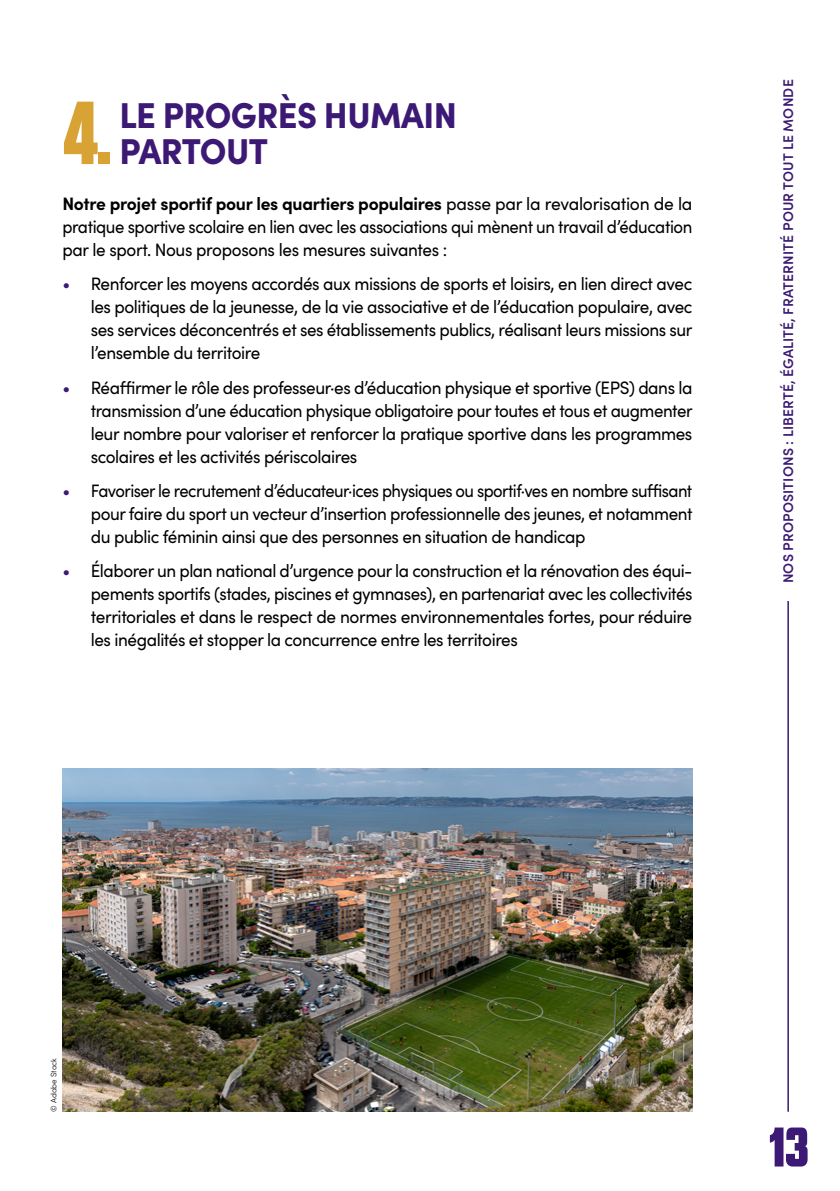
<style>
.page{position:relative;width:840px;height:1191px;background:#fff}
.page>*{position:absolute;margin:0;border:0;box-sizing:border-box;transform-origin:0 0}
.t1{font:700 96px "Apotek Comp";color:#d9a235;scale:.95 1}
.t2{font:900 60px "Apotek Comp";color:#3c1974}
.t3{font:900 36px/36px "Sofia Pro";letter-spacing:-.015em;color:#3c1974;scale:.95 1}
.Chap_Body{font:18px/23px "Sofia Pro";letter-spacing:-.025em;color:#000;text-align:justify;scale:.95 1}
.Chap_Body-2{font:18px/23px "Sofia Pro";letter-spacing:-.025em;color:#000;text-align:justify;scale:.92 1}
.Chap_Body-3{font:18px/23px "Sofia Pro";letter-spacing:-.025em;color:#000;text-align:justify}
.Chap_Titre_courant{font:600 14px "Sofia Pro";letter-spacing:.01em;color:#3c1974}
.t4{font:300 8px "Sofia Pro";color:#000}
.s1{font-weight:700}
.s2{color:#3c1974}
</style>
<div class="page">
<hr style="left:787px;top:108px;width:1px;height:1003px;background:#3c1974">
<div style="left:776px;top:79px;width:23px;height:521px;background:#fff"></div>
<img style="left:62px;top:768px;width:630px;height:343px">
<p class="t1" style="left:63px;top:74px;width:54px">4.</p>
<p class="t3" style="left:119px;top:94px;width:356px">LE PROGRÈS HUMAIN<br>PARTOUT</p>
<p class="Chap_Body-3" style="left:62px;top:191px;width:631px"><span class="s1">Notre projet sportif pour les quartiers populaires</span> passe par la revalorisation de la pratique sportive scolaire en lien avec les associations qui mènent un travail d’éducation par le sport. Nous proposons les mesures suivantes :</p>
<p class="Chap_Body" style="left:91px;top:271px;width:634px;text-indent:-28px"><span class="s2">•</span> Renforcer les moyens accordés aux missions de sports et loisirs, en lien direct avec les politiques de la jeunesse, de la vie associative et de l’éducation populaire, avec ses services déconcentrés et ses établissements publics, réalisant leurs missions sur l’ensemble du territoire</p>
<p class="Chap_Body" style="left:91px;top:375px;width:634px;text-indent:-28px"><span class="s2">•</span> Réaffirmer le rôle des professeur·es d’éducation physique et sportive (EPS) dans la transmission d’une éducation physique obligatoire pour toutes et tous et augmenter leur nombre pour valoriser et renforcer la pratique sportive dans les programmes scolaires et les activités périscolaires</p>
<p class="Chap_Body-2" style="left:91px;top:478px;width:655px;text-indent:-28px"><span class="s2">•</span> Favoriser le recrutement d’éducateur·ices physiques ou sportif·ves en nombre suffisant pour faire du sport un vecteur d’insertion professionnelle des jeunes, et notamment du public féminin ainsi que des personnes en situation de handicap</p>
<p class="Chap_Body" style="left:91px;top:558px;width:634px;text-indent:-28px"><span class="s2">•</span> Élaborer un plan national d’urgence pour la construction et la rénovation des équi&shy;pements sportifs (stades, piscines et gymnases), en partenariat avec les collectivités territoriales et dans le respect de normes environnementales fortes, pour réduire les inégalités et stopper la concurrence entre les territoires</p>
<p class="Chap_Titre_courant" style="left:777px;top:583px;width:505px;rotate:-90deg">NOS PROPOSITIONS : LIBERTÉ, ÉGALITÉ, FRATERNITÉ POUR TOUT LE MONDE</p>
<p class="t4" style="left:48px;top:1111px;width:55px;rotate:-90deg">© Adobe Stock</p>
<h2 class="t2" style="left:768px;top:1110px;width:41px">13</h2>
</div>
